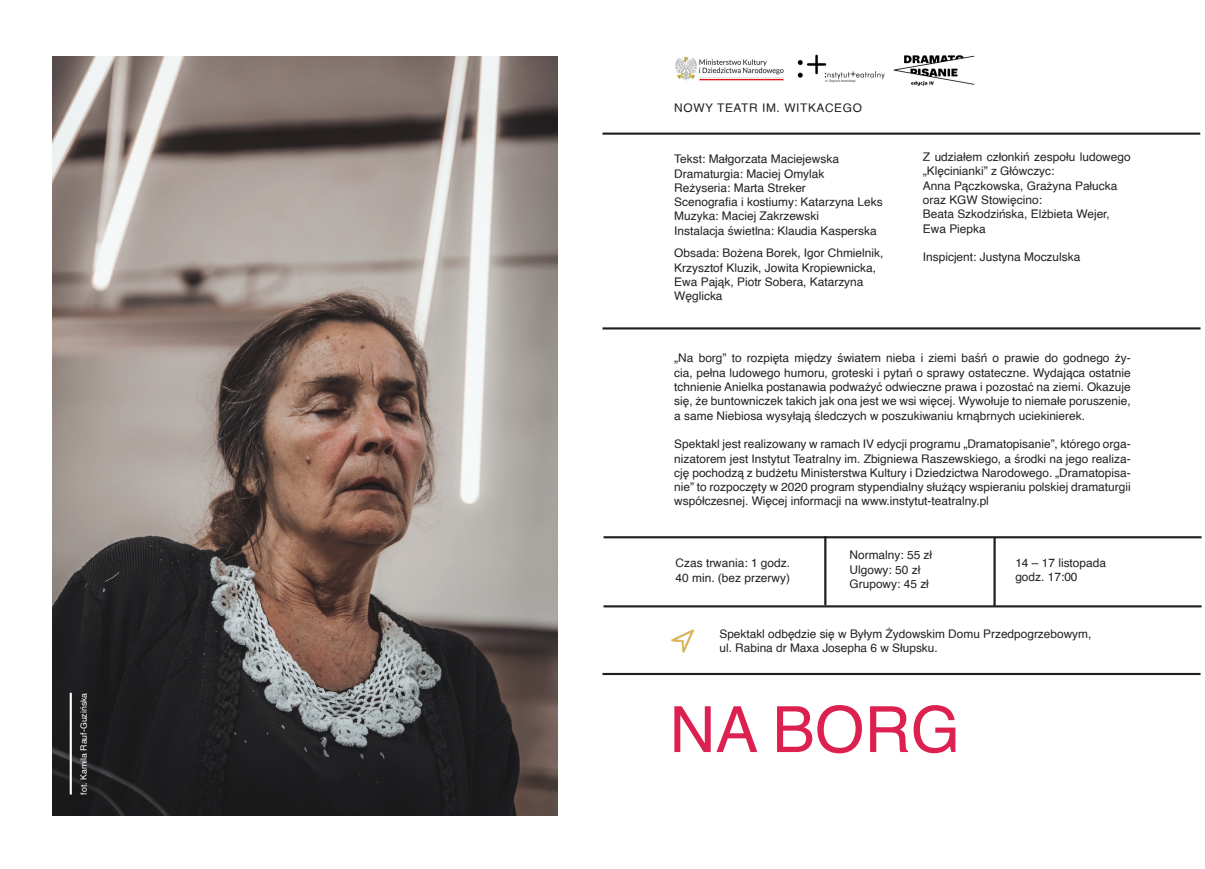
<style>
.page{position:relative;width:1205px;height:869px;background:#fff}
.page>*{position:absolute;margin:0;border:0;box-sizing:border-box;transform-origin:0 0}
.t1{font:63.75px "Helvetica";color:#dc204f}
.t2{font:11.88px/14.2px "Helvetica";color:#231f20}
.t3{font:11.88px "Helvetica";letter-spacing:.05em;color:#231f20}
.t4{font:8.75px "Helvetica";color:#fff}
</style>
<div class="page">
<hr style="left:602px;top:132px;width:598px;height:3px;background:#231f20">
<hr style="left:602px;top:327px;width:598px;height:2px;background:#231f20">
<hr style="left:603px;top:536px;width:598px;height:2px;background:#231f20">
<hr style="left:603px;top:605px;width:598px;height:2px;background:#231f20">
<hr style="left:824px;top:536px;width:2px;height:69px;background:#231f20">
<hr style="left:993px;top:537px;width:2px;height:69px;background:#231f20">
<hr style="left:602px;top:672px;width:598px;height:2px;background:#231f20">
<img style="left:671px;top:629px;width:22px;height:24px">
<img style="left:675px;top:54px;width:300px;height:32px">
<img style="left:52px;top:57px;width:505px;height:758px">
<hr style="left:70px;top:692px;width:2px;height:102px;background:#fff">
<p class="t4" style="left:77px;top:794px;width:103px;rotate:-90deg">fot. Kamila Rauf-Guzińska</p>
<p class="t3" style="left:674px;top:99px;width:189px">NOWY TEATR IM. WITKACEGO</p>
<p class="t2" style="left:674px;top:152px;width:166px">Tekst: Małgorzata Maciejewska</p>
<p class="t2" style="left:674px;top:166px;width:152px">Dramaturgia: Maciej Omylak</p>
<p class="t2" style="left:674px;top:181px;width:133px">Reżyseria: Marta Streker</p>
<p class="t2" style="left:674px;top:195px;width:210px">Scenografia i kostiumy: Katarzyna Leks</p>
<p class="t2" style="left:674px;top:209px;width:146px">Muzyka: Maciej Zakrzewski</p>
<p class="t2" style="left:674px;top:224px;width:204px">Instalacja świetlna: Klaudia Kasperska</p>
<p class="t2" style="left:674px;top:246px;width:210px">Obsada: Bożena Borek, Igor Chmielnik,</p>
<p class="t2" style="left:674px;top:260px;width:203px">Krzysztof Kluzik, Jowita Kropiewnicka,</p>
<p class="t2" style="left:674px;top:275px;width:191px">Ewa Pająk, Piotr Sobera, Katarzyna<br>Węglicka</p>
<p class="t2" style="left:923px;top:150px;width:209px">Z udziałem członkiń zespołu ludowego „Klęcinianki” z Główczyc:</p>
<p class="t2" style="left:923px;top:179px;width:196px">Anna Pączkowska, Grażyna Pałucka</p>
<p class="t2" style="left:923px;top:193px;width:121px">oraz KGW Stowięcino:</p>
<p class="t2" style="left:923px;top:207px;width:188px">Beata Szkodzińska, Elżbieta Wejer,</p>
<p class="t2" style="left:923px;top:221px;width:64px">Ewa Piepka</p>
<p class="t2" style="left:923px;top:250px;width:159px">Inspicjent: Justyna Moczulska</p>
<p class="t2" style="left:674px;top:351px;width:458px;text-align:justify">„Na borg” to rozpięta między światem nieba i ziemi baśń o prawie do godnego ży&shy;cia, pełna ludowego humoru, groteski i pytań o sprawy ostateczne. Wydająca ostatnie tchnienie Anielka postanawia podważyć odwieczne prawa i pozostać na ziemi. Okazuje się, że buntowniczek takich jak ona jest we wsi więcej. Wywołuje to niemałe poruszenie, a same Niebiosa wysyłają śledczych w poszukiwaniu krnąbrnych uciekinierek.</p>
<p class="t2" style="left:674px;top:437px;width:458px;text-align:justify">Spektakl jest realizowany w ramach IV edycji programu „Dramatopisanie”, którego orga&shy;nizatorem jest Instytut Teatralny im. Zbigniewa Raszewskiego, a środki na jego realiza&shy;cję pochodzą z budżetu Ministerstwa Kultury i Dziedzictwa Narodowego. „Dramatopisa&shy;nie” to rozpoczęty w 2020 program stypendialny służący wspieraniu polskiej dramaturgii współczesnej. Więcej informacji na www.instytut-teatralny.pl</p>
<p class="t2" style="left:675px;top:555px;width:116px;line-height:15px">Czas trwania: 1 godz.<br>40 min. (bez przerwy)</p>
<p class="t2" style="left:849px;top:548px;width:84px">Normalny: 55 zł</p>
<p class="t2" style="left:849px;top:562px;width:72px">Ulgowy: 50 zł</p>
<p class="t2" style="left:849px;top:577px;width:81px">Grupowy: 45 zł</p>
<p class="t2" style="left:1015px;top:555px;width:92px">14 – 17 listopada</p>
<p class="t2" style="left:1015px;top:569px;width:64px">godz. 17:00</p>
<p class="t2" style="left:719px;top:626px;width:373px">Spektakl odbędzie się w Byłym Żydowskim Domu Przedpogrzebowym,</p>
<p class="t2" style="left:719px;top:641px;width:220px">ul. Rabina dr Maxa Josepha 6 w Słupsku.</p>
<p class="t1" style="left:669px;top:680px;width:292px">NA BORG</p>
</div>
